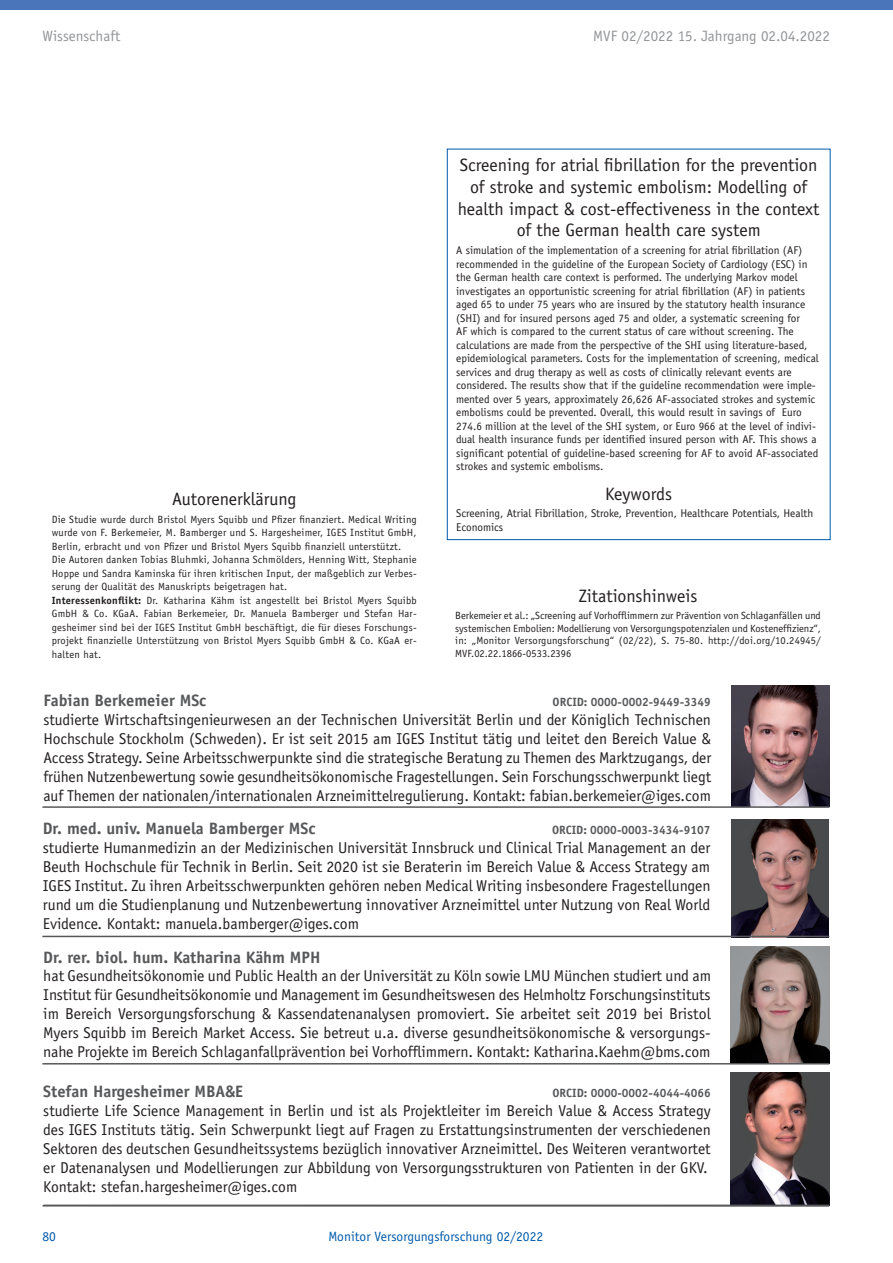
<style>
.page{position:relative;width:893px;height:1263px;background:#fff}
.page>*{position:absolute;margin:0;border:0;box-sizing:border-box;transform-origin:0 0}
.t1{font:18px/21.6px "Officina Sans";color:#231f20;text-align:center}
.t2{font:700 16.5px "Officina Sans";color:#57585a}
.t3{font:15.75px/18.9px "Officina Sans";color:#231f20;text-align:justify}
.t4{font:15px "Officina Sans";color:#939598}
.t5{font:13.5px "Officina Sans";color:#015aaa}
.t6{font:700 12px "Officina Sans";color:#57585a}
.t7{font:11.25px/13.5px "Officina Sans";color:#231f20}
.t8{font:10.5px/13.5px "Officina Sans";letter-spacing:.02em;color:#231f20;text-align:justify}
.s1{font-weight:700}
</style>
<div class="page">
<div style="left:0;top:0;width:893px;height:10px;background:#4b75ba"></div>
<div style="left:447px;top:149px;width:383px;height:391px;border:1px solid #015aaa"></div>
<img style="left:731px;top:819px;width:97px;height:117px">
<img style="left:731px;top:686px;width:98px;height:120px">
<img style="left:730px;top:1073px;width:99px;height:131px">
<hr style="left:43px;top:1205px;width:786px;height:1px;background:#57585a">
<img style="left:731px;top:947px;width:98px;height:116px">
<hr style="left:42px;top:936px;width:787px;height:1px;background:#57585a">
<hr style="left:42px;top:1063px;width:787px;height:1px;background:#57585a">
<hr style="left:42px;top:806px;width:787px;height:2px;background:#57585a">
<hr style="left:44px;top:1204px;width:785px;height:2px;background:#57585a">
<p class="t4" style="left:43px;top:27px;width:79px">Wissenschaft</p>
<p class="t4" style="left:593px;top:27px;width:238px">MVF 02/2022 15. Jahrgang 02.04.2022</p>
<p class="t1" style="left:172px;top:488px;width:126px">Autorenerklärung</p>
<p class="t8" style="left:52px;top:512px;width:366px;text-align:left">Die Studie wurde durch Bristol Myers Squibb und Pfizer finanziert. Medical Writing wurde von F. Berkemeier, M. Bamberger und S. Hargesheimer, IGES Institut GmbH, Berlin, erbracht und von Pfizer und Bristol Myers Squibb finanziell unterstützt.<br>Die Autoren danken Tobias Bluhmki, Johanna Schmölders, Henning Witt, Stephanie Hoppe und Sandra Kaminska für ihren kritischen Input, der maßgeblich zur Verbes&shy;serung der Qualität des Manuskripts beigetragen hat.<br><span class="s1">Interessenkonflikt:</span> Dr. Katharina Kähm ist angestellt bei Bristol Myers Squibb GmbH &amp; Co. KGaA. Fabian Berkemeier, Dr. Manuela Bamberger und Stefan Har&shy;gesheimer sind bei der IGES Institut GmbH beschäftigt, die für dieses Forschungs&shy;projekt finanzielle Unterstützung von Bristol Myers Squibb GmbH &amp; Co. KGaA er&shy;halten hat.</p>
<p class="t1" style="left:458px;top:155px;width:363px">Screening for atrial fibrillation for the prevention of stroke and systemic embolism: Modelling of health impact &amp; cost-effectiveness in the context of the German health care system</p>
<p class="t7" style="left:456px;top:243px;width:364px">A simulation of the implementation of a screening for atrial fibrillation (AF) recommended in the guideline of the European Society of Cardiology (ESC) in the German health care context is performed. The underlying Markov model investigates an opportunistic screening for atrial fibrillation (AF) in patients aged 65 to under 75 years who are insured by the statutory health insurance (SHI) and for insured persons aged 75 and older, a systematic screening for<br>AF which is compared to the current status of care without screening. The calculations are made from the perspective of the SHI using literature-based, epidemiological parameters. Costs for the implementation of screening, medical services and drug therapy as well as costs of clinically relevant events are considered. The results show that if the guideline recommendation were imple&shy;mented over 5 years, approximately 26,626 AF-associated strokes and systemic embolisms could be prevented. Overall, this would result in savings of Euro 274.6 million at the level of the SHI system, or Euro 966 at the level of indivi&shy;dual health insurance funds per identified insured person with AF. This shows a significant potential of guideline-based screening for AF to avoid AF-associated strokes and systemic embolisms.</p>
<p class="t1" style="left:605px;top:483px;width:69px">Keywords</p>
<p class="t7" style="left:456px;top:507px;width:359px">Screening, Atrial Fibrillation, Stroke, Prevention, Healthcare Potentials, Health<br>Economics</p>
<p class="t1" style="left:579px;top:585px;width:120px">Zitationshinweis</p>
<p class="t8" style="left:455px;top:609px;width:367px;line-height:12.6px">Berkemeier et al.: „Screening auf Vorhofflimmern zur Prävention von Schlaganfällen und systemischen Embolien: Modellierung von Versorgungspotenzialen und Kosteneffizienz“, in: „Monitor Versorgungsforschung“ (02/22), S. 75-80. http://doi.org/10.24945/ MVF.02.22.1866-0533.2396</p>
<p class="t2" style="left:43px;top:690px;width:164px">Fabian Berkemeier MSc</p>
<p class="t6" style="left:553px;top:694px;width:160px">ORCID: 0000-0002-9449-3349</p>
<p class="t3" style="left:43px;top:710px;width:669px">studierte Wirtschaftsingenieurwesen an der Technischen Universität Berlin und der Königlich Technischen Hochschule Stockholm (Schweden). Er ist seit 2015 am IGES Institut tätig und leitet den Bereich Value &amp; Access Strategy. Seine Arbeitsschwerpunkte sind die strategische Beratung zu Themen des Marktzugangs, der frühen Nutzenbewertung sowie gesundheitsökonomische Fragestellungen. Sein Forschungsschwerpunkt liegt auf Themen der nationalen/internationalen Arzneimittelregulierung. Kontakt: fabian.berkemeier@iges.com</p>
<p class="t2" style="left:43px;top:818px;width:274px">Dr. med. univ. Manuela Bamberger MSc</p>
<p class="t6" style="left:552px;top:823px;width:160px">ORCID: 0000-0003-3434-9107</p>
<p class="t3" style="left:43px;top:838px;width:669px">studierte Humanmedizin an der Medizinischen Universität Innsbruck und Clinical Trial Management an der Beuth Hochschule für Technik in Berlin. Seit 2020 ist sie Beraterin im Bereich Value &amp; Access Strategy am IGES Institut. Zu ihren Arbeitsschwerpunkten gehören neben Medical Writing insbesondere Fragestellungen rund um die Studienplanung und Nutzenbewertung innovativer Arzneimittel unter Nutzung von Real World Evidence. Kontakt: manuela.bamberger@iges.com</p>
<p class="t2" style="left:43px;top:947px;width:279px">Dr. rer. biol. hum. Katharina Kähm MPH</p>
<p class="t3" style="left:43px;top:967px;width:669px">hat Gesundheitsökonomie und Public Health an der Universität zu Köln sowie LMU München studiert und am Institut für Gesundheitsökonomie und Management im Gesundheitswesen des Helmholtz Forschungsinstituts im Bereich Versorgungsforschung &amp; Kassendatenanalysen promoviert. Sie arbeitet seit 2019 bei Bristol Myers Squibb im Bereich Market Access. Sie betreut u.a. diverse gesundheitsökonomische &amp; versorgungs&shy;nahe Projekte im Bereich Schlaganfallprävention bei Vorhofflimmern. Kontakt: Katharina.Kaehm@bms.com</p>
<p class="t2" style="left:43px;top:1081px;width:201px">Stefan Hargesheimer MBA&amp;E</p>
<p class="t6" style="left:552px;top:1086px;width:160px">ORCID: 0000-0002-4044-4066</p>
<p class="t3" style="left:43px;top:1101px;width:669px;text-align:left">studierte Life Science Management in Berlin und ist als Projektleiter im Bereich Value &amp; Access Strategy des IGES Instituts tätig. Sein Schwerpunkt liegt auf Fragen zu Erstattungsinstrumenten der verschiedenen Sektoren des deutschen Gesundheitssystems bezüglich innovativer Arzneimittel. Des Weiteren verantwortet er Datenanalysen und Modellierungen zur Abbildung von Versorgungsstrukturen von Patienten in der GKV.<br>Kontakt: stefan.hargesheimer@iges.com</p>
<p class="t5" style="left:43px;top:1228px;width:15px">80</p>
<p class="t5" style="left:329px;top:1228px;width:216px">Monitor Versorgungsforschung 02/2022</p>
</div>
